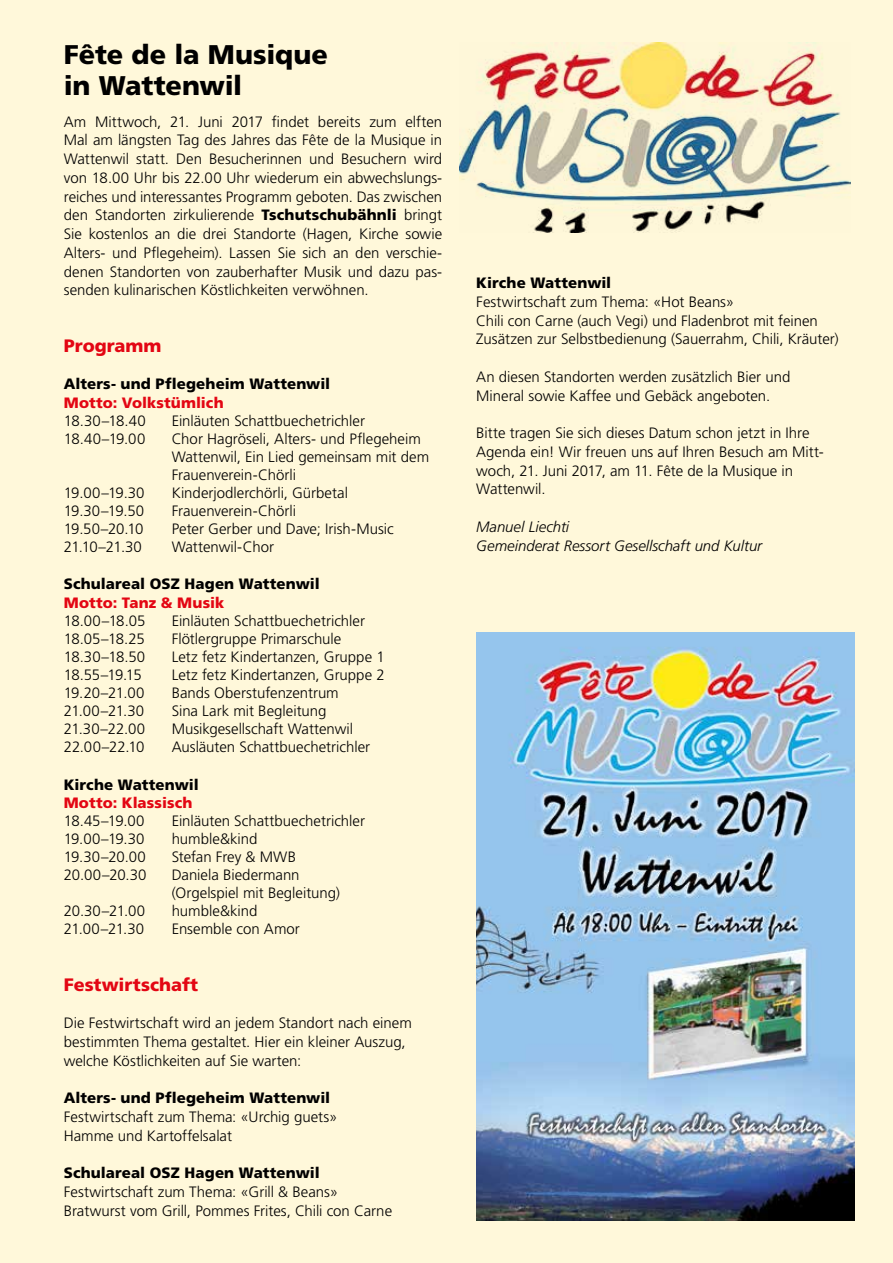
<style>
.page{position:relative;width:893px;height:1263px;background:#fff8da}
.page>*{position:absolute;margin:0;border:0;box-sizing:border-box;transform-origin:0 0}
.t1{font:900 27px/31.5px "Frutiger";letter-spacing:-.005em;color:#000}
.t2{font:900 18px "Frutiger";color:#e30613}
.t3{font:300 15px/18.8px "Frutiger";color:#000}
.t4{font:900 15px "Frutiger";letter-spacing:.005em;color:#000}
.t5{font:italic 300 15px/18.8px "Frutiger";color:#000}
.t6{font:900 15px "Frutiger";letter-spacing:.005em;color:#e30613}
.s1{font-weight:900}
</style>
<div class="page">
<img style="left:459px;top:43px;width:391px;height:189px">
<img style="left:476px;top:632px;width:379px;height:588px">
<h1 class="t1" style="left:64px;top:38px;width:266px">Fête de la Musique in Wattenwil</h1>
<p class="t3" style="left:64px;top:112px;width:380px;text-align:justify">Am Mittwoch, 21. Juni 2017 findet bereits zum elften Mal am längsten Tag des Jahres das Fête de la Musique in Wattenwil statt. Den Besucherinnen und Besuchern wird von 18.00 Uhr bis 22.00 Uhr wiederum ein abwechslungs&shy;reiches und interessantes Programm geboten. Das zwischen den Standorten zirkulierende <span class="s1">Tschutschubähnli</span> bringt Sie kostenlos an die drei Standorte (Hagen, Kirche sowie Alters- und Pflegeheim). Lassen Sie sich an den verschie&shy;denen Standorten von zauberhafter Musik und dazu pas&shy;senden kulinarischen Köstlichkeiten verwöhnen.</p>
<p class="t2" style="left:64px;top:334px;width:99px">Programm</p>
<p class="t4" style="left:64px;top:375px;width:268px">Alters- und Pflegeheim Wattenwil</p>
<p class="t6" style="left:64px;top:394px;width:161px">Motto: Volkstümlich</p>
<p class="t3" style="left:64px;top:411px;width:83px">18.30–18.40</p>
<p class="t3" style="left:172px;top:411px;width:195px">Einläuten Schattbuechetrichler</p>
<p class="t3" style="left:64px;top:429px;width:83px">18.40–19.00</p>
<p class="t3" style="left:172px;top:430px;width:259px;line-height:18px">Chor Hagröseli, Alters- und Pflegeheim<br>Wattenwil, Ein Lied gemeinsam mit dem<br>Frauenverein-Chörli</p>
<p class="t3" style="left:64px;top:483px;width:82px">19.00–19.30</p>
<p class="t3" style="left:172px;top:483px;width:178px">Kinderjodlerchörli, Gürbetal</p>
<p class="t3" style="left:64px;top:501px;width:82px">19.30–19.50</p>
<p class="t3" style="left:172px;top:501px;width:126px">Frauenverein-Chörli</p>
<p class="t3" style="left:64px;top:519px;width:81px">19.50–20.10</p>
<p class="t3" style="left:172px;top:519px;width:224px">Peter Gerber und Dave; Irish-Music</p>
<p class="t3" style="left:64px;top:537px;width:80px">21.10–21.30</p>
<p class="t3" style="left:172px;top:537px;width:104px">Wattenwil-Chor</p>
<p class="t4" style="left:64px;top:575px;width:257px">Schulareal OSZ Hagen Wattenwil</p>
<p class="t6" style="left:64px;top:594px;width:162px">Motto: Tanz &amp; Musik</p>
<p class="t3" style="left:64px;top:611px;width:83px">18.00–18.05</p>
<p class="t3" style="left:172px;top:611px;width:195px">Einläuten Schattbuechetrichler</p>
<p class="t3" style="left:64px;top:629px;width:83px">18.05–18.25</p>
<p class="t3" style="left:172px;top:629px;width:171px">Flötlergruppe Primarschule</p>
<p class="t3" style="left:64px;top:647px;width:83px">18.30–18.50</p>
<p class="t3" style="left:172px;top:647px;width:214px">Letz fetz Kindertanzen, Gruppe 1</p>
<p class="t3" style="left:64px;top:665px;width:79px">18.55–19.15</p>
<p class="t3" style="left:172px;top:665px;width:214px">Letz fetz Kindertanzen, Gruppe 2</p>
<p class="t3" style="left:64px;top:683px;width:82px">19.20–21.00</p>
<p class="t3" style="left:172px;top:683px;width:168px">Bands Oberstufenzentrum</p>
<p class="t3" style="left:64px;top:701px;width:82px">21.00–21.30</p>
<p class="t3" style="left:172px;top:701px;width:156px">Sina Lark mit Begleitung</p>
<p class="t3" style="left:64px;top:719px;width:83px">21.30–22.00</p>
<p class="t3" style="left:172px;top:719px;width:183px">Musikgesellschaft Wattenwil</p>
<p class="t3" style="left:64px;top:737px;width:82px">22.00–22.10</p>
<p class="t3" style="left:172px;top:737px;width:200px">Ausläuten Schattbuechetrichler</p>
<p class="t4" style="left:64px;top:775px;width:137px">Kirche Wattenwil</p>
<p class="t6" style="left:64px;top:794px;width:130px">Motto: Klassisch</p>
<p class="t3" style="left:64px;top:812px;width:82px">18.45–19.00</p>
<p class="t3" style="left:172px;top:812px;width:195px">Einläuten Schattbuechetrichler</p>
<p class="t3" style="left:64px;top:830px;width:82px">19.00–19.30</p>
<p class="t3" style="left:172px;top:830px;width:87px">humble&amp;kind</p>
<p class="t3" style="left:64px;top:848px;width:84px">19.30–20.00</p>
<p class="t3" style="left:172px;top:848px;width:126px">Stefan Frey &amp; MWB</p>
<p class="t3" style="left:64px;top:866px;width:84px">20.00–20.30</p>
<p class="t3" style="left:172px;top:866px;width:170px;line-height:18px">Daniela Biedermann (Orgelspiel mit Begleitung)</p>
<p class="t3" style="left:64px;top:902px;width:83px">20.30–21.00</p>
<p class="t3" style="left:172px;top:902px;width:87px">humble&amp;kind</p>
<p class="t3" style="left:64px;top:920px;width:82px">21.00–21.30</p>
<p class="t3" style="left:172px;top:920px;width:130px">Ensemble con Amor</p>
<p class="t2" style="left:64px;top:973px;width:136px">Festwirtschaft</p>
<p class="t3" style="left:64px;top:1013px;width:350px">Die Festwirtschaft wird an jedem Standort nach einem bestimmten Thema gestaltet. Hier ein kleiner Auszug, welche Köstlichkeiten auf Sie warten:</p>
<p class="t4" style="left:64px;top:1089px;width:268px">Alters- und Pflegeheim Wattenwil</p>
<p class="t3" style="left:64px;top:1107px;width:275px">Festwirtschaft zum Thema: «Urchig guets»<br>Hamme und Kartoffelsalat</p>
<p class="t4" style="left:64px;top:1164px;width:257px">Schulareal OSZ Hagen Wattenwil</p>
<p class="t3" style="left:64px;top:1182px;width:330px">Festwirtschaft zum Thema: «Grill &amp; Beans»<br>Bratwurst vom Grill, Pommes Frites, Chili con Carne</p>
<p class="t4" style="left:476px;top:274px;width:137px">Kirche Wattenwil</p>
<p class="t3" style="left:476px;top:292px;width:364px">Festwirtschaft zum Thema: «Hot Beans»<br>Chili con Carne (auch Vegi) und Fladenbrot mit feinen<br>Zusätzen zur Selbstbedienung (Sauerrahm, Chili, Kräuter)</p>
<p class="t3" style="left:476px;top:367px;width:316px">An diesen Standorten werden zusätzlich Bier und<br>Mineral sowie Kaffee und Gebäck angeboten.</p>
<p class="t3" style="left:476px;top:423px;width:349px">Bitte tragen Sie sich dieses Datum schon jetzt in Ihre Agenda ein! Wir freuen uns auf Ihren Besuch am Mitt&shy;woch, 21. Juni 2017, am 11. Fête de la Musique in Wattenwil.</p>
<p class="t5" style="left:476px;top:517px;width:288px">Manuel Liechti<br>Gemeinderat Ressort Gesellschaft und Kultur</p>
</div>
